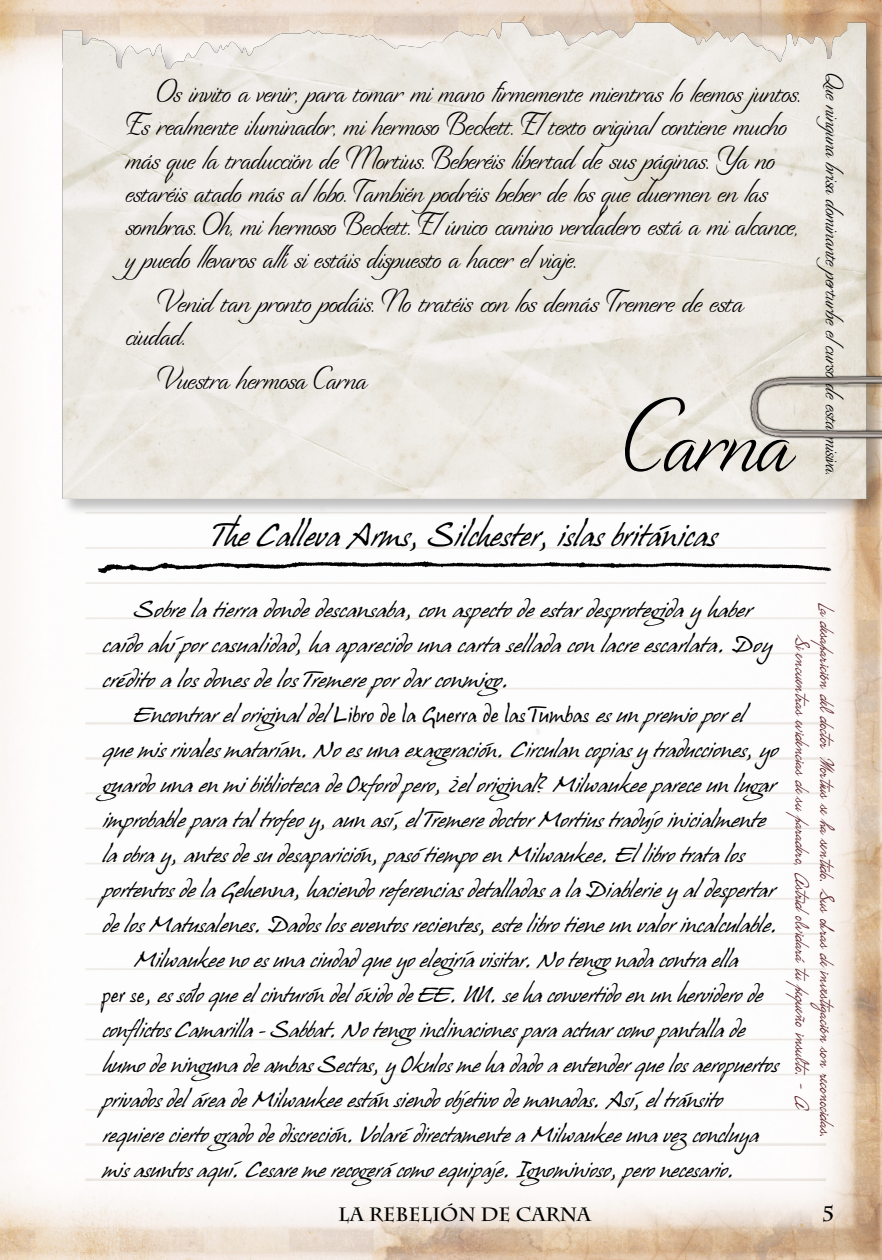
<style>
.page{position:relative;width:882px;height:1260px;background:#fff}
.page>*{position:absolute;margin:0;border:0;box-sizing:border-box;transform-origin:0 0}
.Carna{font:35px/33.2px "Recherche Fixed";color:#000;scale:.89 1}
.Carna-2{font:35px/33.2px "Recherche Fixed";color:#000;scale:.91 1}
._3{font:italic 28px "Hans Hand";color:#000}
.Carna-3{font:26.6px "Recherche Fixed";color:#000;scale:.89 1}
.Aisling_-_notas{font:24.5px/24.5px "P22 Hopper Edward";color:#5d2428;text-align:center}
.t1{font:700 21px "Charlemagne Std";color:#000}
.Beckett_Script{font:italic 19.25px/35px "Hans Hand";letter-spacing:-.01em;color:#000;scale:1.07 1}
.Beckett_Script-2{font:italic 19.25px/35px "Hans Hand";letter-spacing:-.01em;color:#000}
.Beckett_Script-3{font:italic 19.25px/35px "Hans Hand";letter-spacing:-.01em;color:#000;scale:1.1 1}
.t2{font:700 19.25px "Charlemagne Std";color:#000}
</style>
<div class="page">
<img style="left:16px;top:0;width:866px;height:1260px">
<div style="left:61px;top:21px;width:821px;height:495px;background:#000;opacity:.25"></div>
<img style="left:63px;top:23px;width:804px;height:476px">
<img style="left:92px;top:547px;width:740px;height:43px">
<svg style="left:619px;top:397px;width:177px;height:76px;background:#c5c2bb"></svg>
<img style="left:748px;top:373px;width:134px;height:68px">
<svg style="left:0;top:0;width:16px;height:1260px;fill:#fbf7f5"></svg>
<p class="Carna" style="left:126px;top:79px;width:758px;text-indent:32px">Os invito a venir, para tomar mi mano firmemente mientras lo leemos juntos.<br>Es realmente iluminador, mi hermoso Beckett. El texto original contiene mucho más que la traducción de Mortius. Beberéis libertad de sus páginas. Ya no estaréis atado más al lobo. También podréis beber de los que duermen en las sombras. Oh, mi hermoso Beckett. El único camino verdadero está a mi alcance, y puedo llevaros allí si estáis dispuesto a hacer el viaje.</p>
<p class="Carna-2" style="left:126px;top:289px;width:680px;text-indent:32px">Venid tan pronto podáis. No tratéis con los demás Tremere de esta ciudad.</p>
<p class="Carna" style="left:158px;top:366px;width:237px">Vuestra hermosa Carna</p>
<p class="_3" style="left:213px;top:520px;width:505px">The Calleva Arms, Silchester, islas británicas</p>
<p class="Carna-3" style="left:847px;top:74px;width:452px;rotate:90deg">Que ninguna brisa dominante perturbe elcurso de esta misiva.</p>
<p class="Beckett_Script-3" style="left:102px;top:593px;width:611px;text-indent:32px">Sobre la tierra donde descansaba, con aspecto de estar desprotegida y haber caído ahípor casualidad, ha aparecido una carta sellada con lacre escarlata. Doy crédito a los dones de los Tremere por dar conmigo.</p>
<p class="Beckett_Script" style="left:102px;top:698px;width:634px;text-indent:32px">Encontrar el original del LibrodelaGuerradelasTumbases un premio por el que mis rivales matarían. No es una exageración. Circulan copias y traducciones, yo guardo una en mi biblioteca de Oxford pero, ¿el original? Milwaukee parece un lugar improbable para tal trofeo y, aun así, el Tremere doctor Mortius tradujo inicialmente la obra y, antes de su desaparición, pasó tiempo en Milwaukee. El libro trata los portentos de la Gehenna, haciendo referencias detalladas a la Diablerie y al despertar de los Matusalenes. Dados los eventos recientes, este libro tiene un valor incalculable.</p>
<p class="Beckett_Script-2" style="left:102px;top:943px;width:677px;text-indent:32px">Milwaukee no es una ciudad que yo elegiría visitar. No tengo nada contra ella perse, es sólo que el cinturón del óxido de EE. UU. se ha convertido en un hervidero de conflictos Camarilla - Sabbat. No tengo inclinaciones para actuar como pantalla de humo de ninguna de ambas Sectas, y Okulos me ha dado a entender que los aeropuertos privados del área de Milwaukee están siendo objetivo de manadas. Así, el tránsito requiere cierto grado de discreción. Volaré directamente a Milwaukee una vez concluya mis asuntos aquí. Cesare me recogerá como equipaje. Ignominioso, pero necesario.</p>
<p class="Aisling_-_notas" style="left:836px;top:604px;width:536px;rotate:90deg">La desaparición del doctor Mortius se ha sentido. Sus obras de investigación son reconocidas.<br>Si encuentras evidencias de su paradero, Astridolvidará tu pequeño insulto. - A</p>
<p class="t2" style="left:338px;top:1203px;width:254px">LA REBELIÓN DE CARNA</p>
<p class="t1" style="left:823px;top:1201px;width:14px">5</p>
</div>
